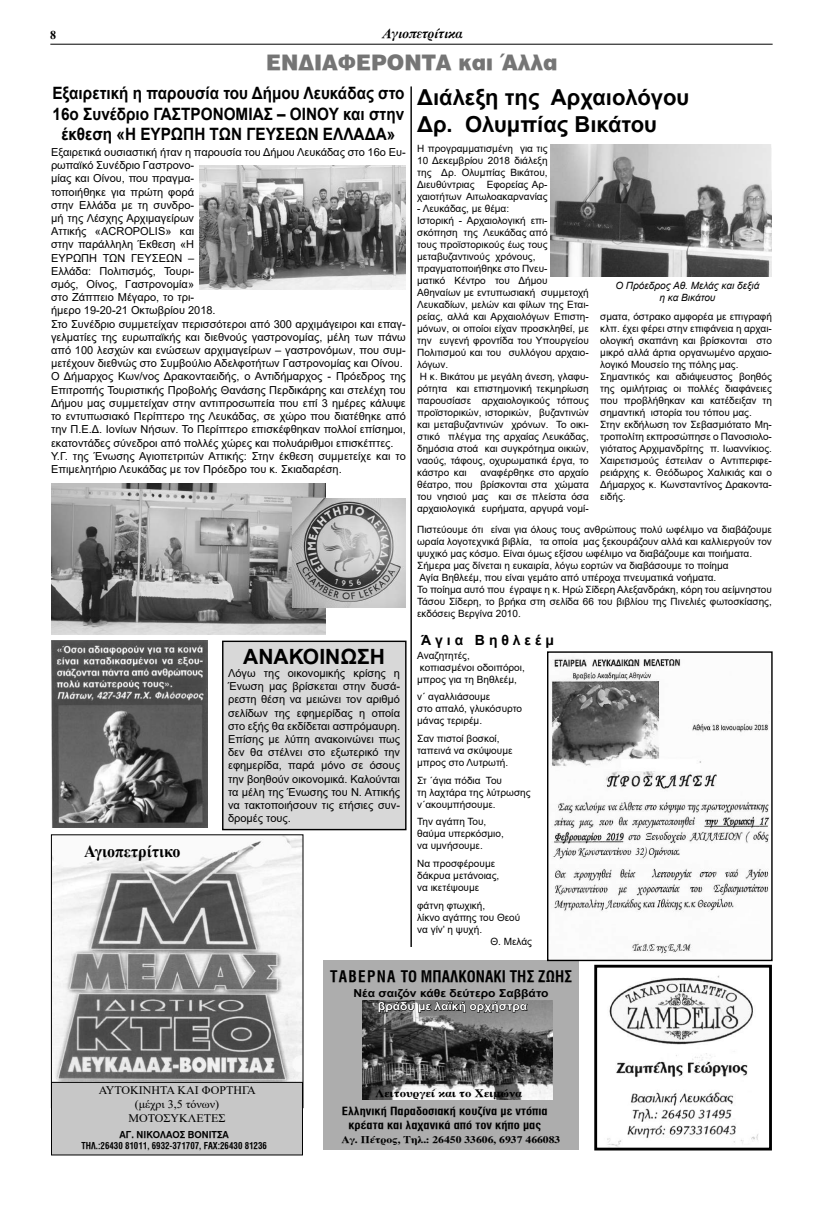
<style>
.page{position:relative;width:823px;height:1205px;background:#fff}
.page>*{position:absolute;margin:0;border:0;box-sizing:border-box;transform-origin:0 0}
.t1{font:700 22px/26.4px "Arial";color:#000}
.t2{font:900 21px "UB Helvetica";color:#757575}
.t3{font:700 21px "Arial";color:#000}
.t4{font:700 17.1px "Times New Roman";color:#000;scale:.93 1}
.t5{font:700 17px/20.4px "Arial";color:#000;text-align:center;scale:.9 1}
.t6{font:16px "UB Helvetica Cond Bold";color:#000}
.t7{font:italic 14px "UB Times Bold";color:#000}
.t8{font:700 14px "Arial";color:#000}
.t9{font:700 12px "Times New Roman";color:#000}
.t10{font:11.5px/13.8px "Times New Roman";color:#000;text-align:center;scale:1.04 1}
.t11{font:11.3px/13.5px "UB Helvetica Cond Bold";color:#000;text-align:center;scale:1.16 1}
.t12{font:11.3px "UB Times Bold";color:#000;scale:1.16 1}
.t13{font:11px/13.2px "Arial";color:#000}
.t14{font:700 11px/13.2px "Arial";color:#000;text-align:center;scale:1.1 1}
.t15{font:10.3px "UB Times Bold";color:#000;scale:1.16 1}
.t16{font:10px/12px "Arial";color:#000}
.t17{font:italic 10px/12px "Arial";color:#000;text-align:center}
.t18{font:9.5px "UB Helvetica Cond Bold";color:#000;scale:.96 1}
.t19{font:9.5px "UB Helvetica Bold";color:#000;scale:.96 1}
</style>
<div class="page">
<div style="left:223px;top:641px;width:182px;height:188px;background:#d8d8d8"></div>
<div style="left:222px;top:640px;width:184px;height:190px;border:1px solid #000"></div>
<hr style="left:50px;top:44px;width:722px;height:1px;background:#000">
<div style="left:323px;top:960px;width:256px;height:189px;background:#adadad"></div>
<img style="left:363px;top:1000px;width:189px;height:99px">
<img style="left:603px;top:975px;width:155px;height:176px">
<div style="left:594px;top:965px;width:177px;height:185px;border:3px solid #000"></div>
<img style="left:53px;top:836px;width:248px;height:246px">
<div style="left:51px;top:834px;width:252px;height:274px;border:1px solid #000"></div>
<div style="left:51px;top:1082px;width:251px;height:73px;background:#c7c7c7"></div>
<div style="left:51px;top:1082px;width:252px;height:73px;border:1px solid #000"></div>
<img style="left:200px;top:166px;width:205px;height:124px">
<img style="left:51px;top:484px;width:274px;height:150px">
<img style="left:292px;top:498px;width:113px;height:110px">
<img style="left:550px;top:145px;width:221px;height:132px">
<img style="left:548px;top:653px;width:222px;height:306px">
<div style="left:546px;top:651px;width:226px;height:310px;border:1px solid #000"></div>
<img style="left:51px;top:640px;width:156px;height:188px">
<hr style="left:410px;top:86px;width:1px;height:861px;background:#000">
<p class="t9" style="left:50px;top:28px;width:7px">8</p>
<h3 class="t7" style="left:383px;top:26px;width:82px">Αγιοπετρίτικα</h3>
<h2 class="t2" style="left:266px;top:50px;width:292px">ΕΝ∆ΙΑΦΕΡΟΝΤΑ και Άλλα</h2>
<h3 class="t5" style="left:52px;top:83px;width:392px">Εξαιρετική η παρουσία του Δήμου Λευκάδας στο<br>16ο Συνέδριο ΓΑΣΤΡΟΝΟΜΙΑΣ – ΟΙΝΟΥ και στην έκθεση «Η ΕΥΡΩΠΗ ΤΩΝ ΓΕΥΣΕΩΝ ΕΛΛΑΔΑ»</h3>
<p class="t13" style="left:51px;top:146px;width:356px">Εξαιρετικά ουσιαστική ήταν η παρουσία του Δήμου Λευκάδας στο 16ο Ευ&shy;ρωπαϊκό Συνέδριο Γαστρονο-<br>μίας και Οίνου, που πραγμα-<br>τοποιήθηκε για πρώτη φορά<br>στην Ελλάδα με τη συνδρο-<br>μή της Λέσχης Αρχιμαγείρων<br>Αττικής «ACROPOLIS» και<br>στην παράλληλη Έκθεση «Η<br>ΕΥΡΩΠΗ ΤΩΝ ΓΕΥΣΕΩΝ –<br>Ελλάδα: Πολιτισμός, Τουρι-<br>σμός, Οίνος, Γαστρονομία»<br>στο Ζάππειο Μέγαρο, το τρι-<br>ήμερο 19-20-21 Οκτωβρίου 2018.<br>Στο Συνέδριο συμμετείχαν περισσότεροι από 300 αρχιμάγειροι και επαγ&shy;γελματίες της ευρωπαϊκής και διεθνούς γαστρονομίας, μέλη των πάνω από 100 λεσχών και ενώσεων αρχιμαγείρων – γαστρονόμων, που συμ&shy;μετέχουν διεθνώς στο Συμβούλιο Αδελφοτήτων Γαστρονομίας και Οίνου.<br>Ο Δήμαρχος Κων/νος Δρακονταειδής, ο Αντιδήμαρχος - Πρόεδρος της Επιτροπής Τουριστικής Προβολής Θανάσης Περδικάρης και στελέχη του Δήμου μας συμμετείχαν στην αντιπροσωπεία που επί 3 ημέρες κάλυψε το εντυπωσιακό Περίπτερο της Λευκάδας, σε χώρο που διατέθηκε από την Π.Ε.Δ. Ιονίων Νήσων. Το Περίπτερο επισκέφθηκαν πολλοί επίσημοι, εκατοντάδες σύνεδροι από πολλές χώρες και πολυάριθμοι επισκέπτες.<br>Υ.Γ. της Ένωσης Αγιοπετριτών Αττικής: Στην έκθεση συμμετείχε και το Επιμελητήριο Λευκάδας με τον Πρόεδρο του κ. Σκιαδαρέση.</p>
<h3 class="t4" style="left:84px;top:842px;width:105px">Αγιοπετρίτικο</h3>
<h2 class="t3" style="left:243px;top:645px;width:143px">ΑΝΑΚΟΙΝΩΣΗ</h2>
<p class="t13" style="left:228px;top:666px;width:173px;text-align:justify">Λόγω της οικονομικής κρίσης η Ένωση μας βρίσκεται στην δυσά&shy;ρεστη θέση να μειώνει τον αριθμό σελίδων της εφημερίδας η οποία στο εξής θα εκδίδεται ασπρόμαυρη.<br>Επίσης με λύπη ανακοινώνει πως δεν θα στέλνει στο εξωτερικό την εφημερίδα, παρά μόνο σε όσους την βοηθούν οικονομικά. Καλούνται τα μέλη της Ένωσης του Ν. Αττικής να τακτοποιήσουν τις ετήσιες συν&shy;δρομές τους.</p>
<h1 class="t1" style="left:417px;top:84px;width:273px">Διάλεξη της Αρχαιολόγου<br>Δρ. Ολυμπίας Βικάτου</h1>
<p class="t16" style="left:417px;top:142px;width:132px;text-align:justify">Η προγραμματισμένη για τις 10 Δεκεμβρίου 2018 διάλεξη της Δρ. Ολυμπίας Βικάτου, Διευθύντριας Εφορείας Αρ&shy;χαιοτήτων Αιτωλοακαρνανίας</p>
<p class="t16" style="left:417px;top:202px;width:173px">- Λευκάδας, με θέμα:<br>Ιστορική - Αρχαιολογική επι&shy;σκόπηση της Λευκάδας από<br>τους προϊστορικούς έως τους μεταβυζαντινούς χρόνους, πραγματοποιήθηκε στο Πνευ-<br>ματικό Κέντρο του Δήμου<br>Αθηναίων με εντυπωσιακή συμμετοχή<br>Λευκαδίων, μελών και φίλων της Εται&shy;ρείας, αλλά και Αρχαιολόγων Επιστη&shy;μόνων, οι οποίοι είχαν προσκληθεί, με την ευγενή φροντίδα του Υπουργείου<br>Πολιτισμού και του συλλόγου αρχαιο&shy;λόγων.<br>Η κ. Βικάτου με μεγάλη άνεση, γλαφυ&shy;ρότητα και επιστημονική τεκμηρίωση παρουσίασε αρχαιολογικούς τόπους προϊστορικών, ιστορικών, βυζαντινών και μεταβυζαντινών χρόνων. Το οικι&shy;στικό πλέγμα της αρχαίας Λευκάδας, δημόσια στοά και συγκρότημα οικιών, ναούς, τάφους, οχυρωματικά έργα, το κάστρο και</p>
<p class="t16" style="left:417px;top:466px;width:173px;text-align:justify;text-indent:63px">αναφέρθηκε στο αρχαίο θέατρο, που βρίσκονται στα χώματα του νησιού μας και σε πλείστα όσα αρχαιολογικά ευρήματα, αργυρά νομί-</p>
<p class="t17" style="left:615px;top:280px;width:146px">Ο Πρόεδρος Αθ. Μελάς και δεξιά η κα Βικάτου</p>
<p class="t16" style="left:600px;top:310px;width:173px">σματα, όστρακο αμφορέα με επιγραφή κλπ. έχει φέρει στην επιφάνεια η αρχαι&shy;ολογική σκαπάνη και βρίσκονται στο μικρό αλλά άρτια οργανωμένο αρχαιο&shy;λογικό Μουσείο της πόλης μας.<br>Σημαντικός και αδιάψευστος βοηθός της ομιλήτριας οι πολλές διαφάνειες που προβλήθηκαν και κατέδειξαν τη σημαντική ιστορία του τόπου μας.<br>Στην εκδήλωση τον Σεβασμιότατο Μη&shy;τροπολίτη εκπροσώπησε ο Πανοσιολο&shy;γιότατος Αρχιμανδρίτης π. Ιωαννίκιος.<br>Χαιρετισμούς έστειλαν ο Αντιπεριφε&shy;ρειάρχης κ. Θεόδωρος Χαλικιάς και ο Δήμαρχος κ. Κωνσταντίνος Δρακοντα&shy;ειδής.</p>
<p class="t16" style="left:417px;top:523px;width:356px">Πιστεύουμε ότι είναι για όλους τους ανθρώπους πολύ ωφέλιμο να διαβάζουμε ωραία λογοτεχνικά βιβλία, τα οποία μας ξεκουράζουν αλλά και καλλιεργούν τον ψυχικό μας κόσμο. Είναι όμως εξίσου ωφέλιμο να διαβάζουμε και ποιήματα.<br>Σήμερα μας δίνεται η ευκαιρία, λόγω εορτών να διαβάσουμε το ποίημα<br>Αγία Βηθλεέμ, που είναι γεμάτο από υπέροχα πνευματικά νοήματα.<br>Το ποίημα αυτό που έγραψε η κ. Ηρώ Σίδερη Αλεξανδράκη, κόρη του αείμνηστου Τάσου Σίδερη, το βρήκα στη σελίδα 66 του βιβλίου της Πινελιές φωτοσκίασης, εκδόσεις Βεργίνα 2010.</p>
<h3 class="t8" style="left:421px;top:632px;width:134px">Ά γ ι α Β η θ λ ε έ μ</h3>
<p class="t16" style="left:417px;top:649px;width:109px">Αναζητητές, κοπιασμένοι οδοιπόροι, μπρος για τη Βηθλεέμ,</p>
<p class="t16" style="left:417px;top:691px;width:106px">ν΄ αγαλλιάσουμε<br>στο απαλό, γλυκόσυρτο μάνας τεριρέμ.</p>
<p class="t16" style="left:417px;top:732px;width:97px">Σαν πιστοί βοσκοί, ταπεινά να σκύψουμε μπρος στο Λυτρωτή.</p>
<p class="t16" style="left:417px;top:774px;width:115px">Στ ΄άγια πόδια Του<br>τη λαχτάρα της λύτρωσης ν΄ακουμπήσουμε.</p>
<p class="t16" style="left:417px;top:816px;width:88px">Την αγάπη Του, θαύμα υπερκόσμιο, να υμνήσουμε.</p>
<p class="t16" style="left:417px;top:857px;width:84px">Να προσφέρουμε δάκρυα μετάνοιας, να ικετέψουμε</p>
<p class="t16" style="left:417px;top:899px;width:70px">φάτνη φτωχική,</p>
<p class="t16" style="left:417px;top:911px;width:105px">λίκνο αγάπης του Θεού</p>
<p class="t16" style="left:417px;top:923px;width:66px">να γίν’ η ψυχή.</p>
<p class="t16" style="left:490px;top:935px;width:43px">Θ. Μελάς</p>
<h3 class="t6" style="left:330px;top:968px;width:243px">ΤΑΒΕΡΝΑ ΤΟ ΜΠΑΛΚΟΝΑΚΙ ΤΗΣ ΖΩΗΣ</h3>
<p class="t10" style="left:99px;top:1083px;width:152px">ΑΥΤΟΚΙΝΗΤΑ ΚΑΙ ΦΟΡΤΗΓΑ (μέχρι 3,5 τόνων)<br>ΜΟΤΟΣΥΚΛΕΤΕΣ</p>
<p class="t19" style="left:119px;top:1128px;width:115px">ΑΓ. ΝΙΚΟΛΑΟΣ ΒΟΝΙΤΣΑ</p>
<p class="t18" style="left:81px;top:1140px;width:194px">ΤΗΛ.:26430 81011, 6932-371707, FAX:26430 81236</p>
<p class="t14" style="left:353px;top:986px;width:179px">Νέα σαιζόν κάθε δεύτερο Σαββάτο βράδυ με λαϊκή ορχήστρα</p>
<p class="t12" style="left:375px;top:1087px;width:128px">Λειτουργεί και το Χειμώνα</p>
<p class="t15" style="left:341px;top:1134px;width:190px">Αγ. Πέτρος, Τηλ.: 26450 33606, 6937 466083</p>
<p class="t11" style="left:341px;top:1104px;width:179px">Ελληνική Παραδοσιακή κουζίνα με ντόπια κρέατα και λαχανικά από τον κήπο μας</p>
</div>
